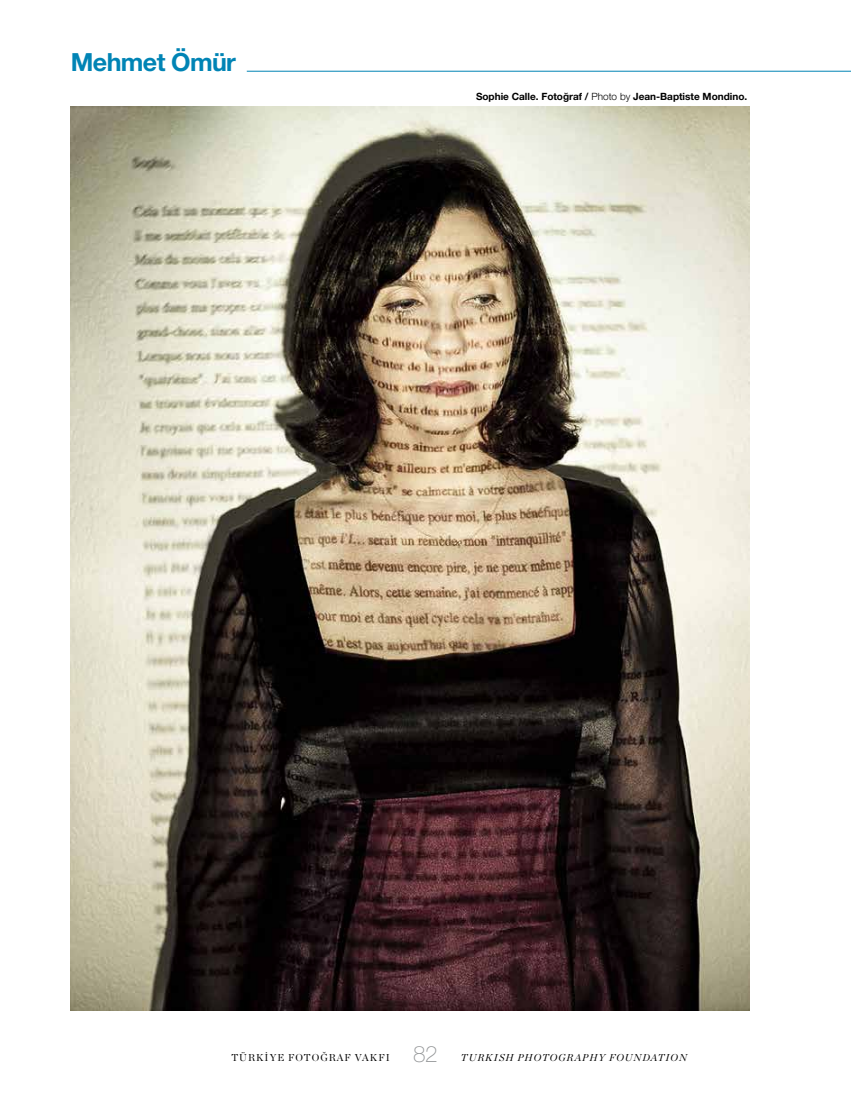
<style>
.page{position:relative;width:851px;height:1099px;background:#fff}
.page>*{position:absolute;margin:0;border:0;box-sizing:border-box;transform-origin:0 0}
.t1{font:700 25px "Helvetica Neue LT Std";letter-spacing:-.025em;color:#0084b5}
.t2{font:100 22.5px "Helvetica Neue LT Std";color:#939597}
.t3{font:700 10px "Helvetica Neue LT Std";color:#000}
.t4{font:italic 10px "Chronicle Display";letter-spacing:.1em;color:#000}
.t5{font:10px "Chronicle Display";letter-spacing:.1em;color:#000}
.s1{font-weight:300}
</style>
<div class="page">
<img style="left:71px;top:106px;width:678px;height:904px">
<hr style="left:247px;top:71px;width:603px;height:1px;background:#0084b5">
<h1 class="t1" style="left:71px;top:47px;width:166px">Mehmet Ömür</h1>
<p class="t3" style="left:476px;top:90px;width:273px">Sophie Calle. Fotoğraf / <span class="s1">Photo by</span> Jean-Baptiste Mondino.</p>
<p class="t5" style="left:231px;top:1049px;width:160px">TÜRKİYE FOTOĞRAF VAKFI</p>
<h2 class="t2" style="left:413px;top:1040px;width:26px">82</h2>
<p class="t4" style="left:461px;top:1049px;width:228px">TURKISH PHOTOGRAPHY FOUNDATION</p>
</div>
